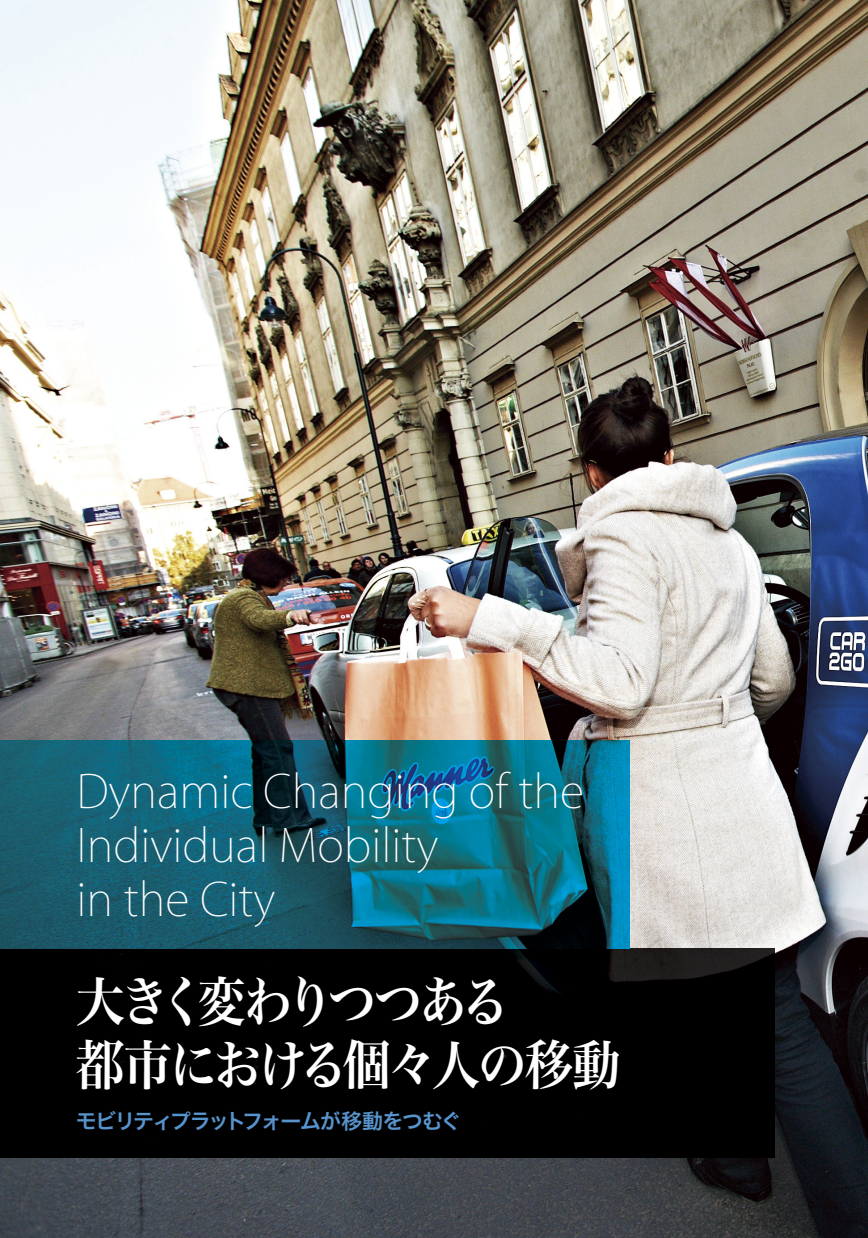
<style>
.page{position:relative;width:868px;height:1238px;background:#fff}
.page>*{position:absolute;margin:0;border:0;box-sizing:border-box;transform-origin:0 0}
.t1{font:54px/62.2px "Hira Min Pro W6";letter-spacing:-.085em;color:#fff;scale:.9 1}
.t2{font:200 45px/54px "Ryo Gothic Plus N";color:#fff}
.t3{font:21px "Hira Kaku Pro W6";letter-spacing:-.07em;color:#5794cd}
</style>
<div class="page">
<img style="left:0;top:0;width:867px;height:1237px">
<div style="left:0;top:948px;width:774px;height:209px;background:#000"></div>
<img style="left:0;top:740px;width:629px;height:208px">
<p class="t2" style="left:77px;top:765px;width:509px">Dynamic Changing of the<br>Individual Mobility<br>in the City</p>
<p class="t1" style="left:76px;top:966px;width:606px">大きく変わりつつある<br>都市における個々人の移動</p>
<p class="t3" style="left:76px;top:1101px;width:388px">モビリティプラットフォームが移動をつむぐ</p>
</div>
